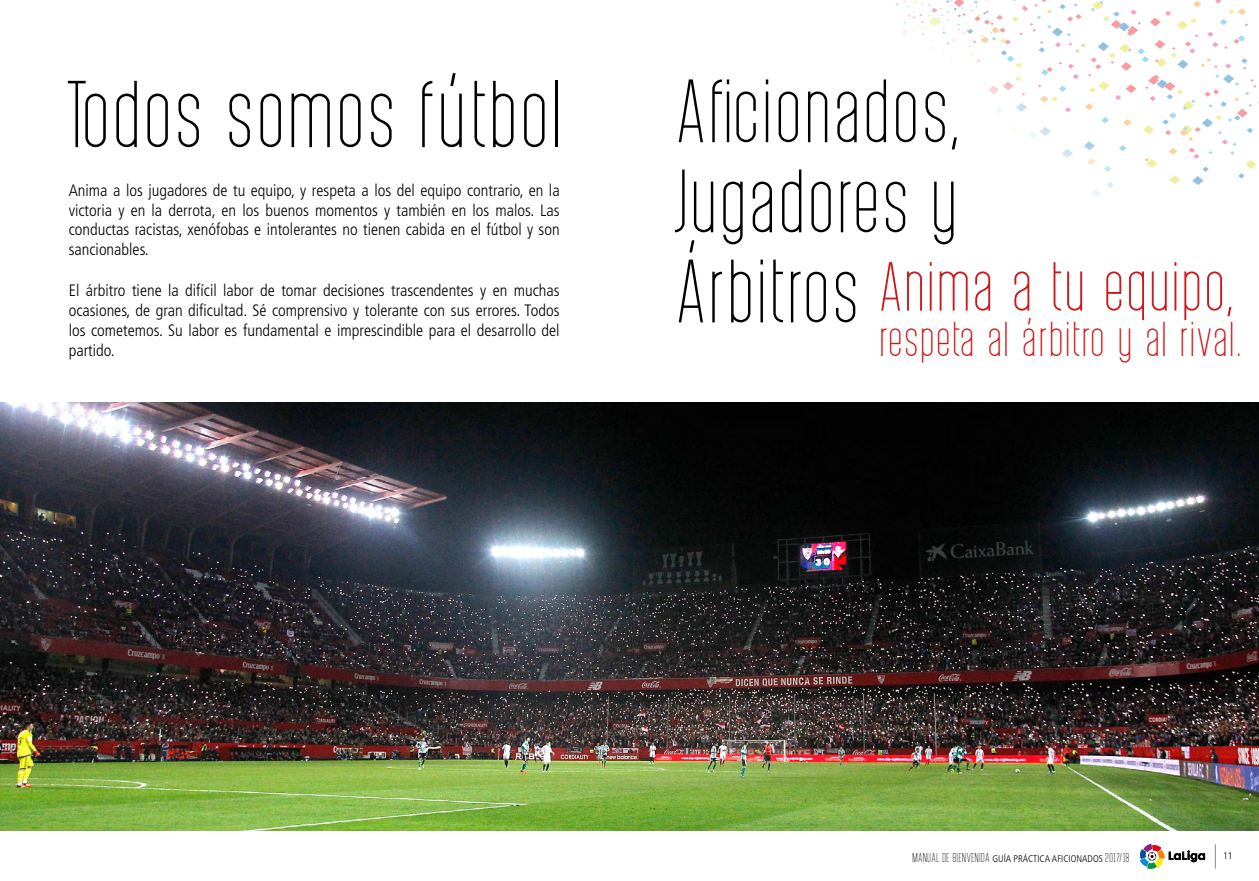
<style>
.page{position:relative;width:1259px;height:881px;background:#fff}
.page>*{position:absolute;margin:0;border:0;box-sizing:border-box;transform-origin:0 0}
.t1{font:300 71.4px "Post Scriptum";letter-spacing:-.03em;color:#000}
.t2{font:300 67.5px/90px "Post Scriptum";letter-spacing:-.03em;color:#000;text-align:justify}
.t3{font:300 52.2px "Post Scriptum";letter-spacing:-.03em;color:#cd171a}
.t4{font:300 36.75px "Post Scriptum";letter-spacing:-.03em;color:#cd171a}
.t5{font:300 condensed 16.5px/19.8px "Frutiger LT Std";color:#000;text-align:justify}
.t6{font:300 9.75px "Post Scriptum";letter-spacing:-.03em;color:#000}
.t7{font:300 condensed 9.75px "Frutiger LT Std";color:#000}
.s1{font-family:"Frutiger LT Std";font-stretch:condensed}
</style>
<div class="page">
<img style="left:0;top:402px;width:1259px;height:429px">
<svg style="left:1215px;top:844px;width:1px;height:24px"></svg>
<svg style="left:1140px;top:844px;width:65px;height:24px"></svg>
<svg style="left:895px;top:0;width:364px;height:197px"></svg>
<h1 class="t1" style="left:68px;top:58px;width:501px">Todos somos fútbol</h1>
<p class="t5" style="left:69px;top:180px;width:492px">Anima a los jugadores de tu equipo, y respeta a los del equipo contrario, en la victoria y en la derrota, en los buenos momentos y también en los malos. Las conductas racistas, xenófobas e intolerantes no tienen cabida en el fútbol y son sancionables.</p>
<p class="t5" style="left:69px;top:281px;width:492px">El árbitro tiene la difícil labor de tomar decisiones trascendentes y en muchas ocasiones, de gran dificultad. Sé comprensivo y tolerante con sus errores. Todos los cometemos. Su labor es fundamental e imprescindible para el desarrollo del partido.</p>
<h2 class="t2" style="left:677px;top:66px;width:288px">Aficionados, Jugadores y Árbitros</h2>
<h3 class="t3" style="left:880px;top:245px;width:358px">Anima a tu equipo,</h3>
<h3 class="t4" style="left:880px;top:309px;width:365px">respeta al árbitro y al rival.</h3>
<p class="t6" style="left:912px;top:849px;width:219px">MANUAL DE BIENVENIDA <span class="s1">GUÍA PRÁCTICA AFICIONADOS</span> 2017/18</p>
<p class="t7" style="left:1223px;top:850px;width:11px">11</p>
</div>
